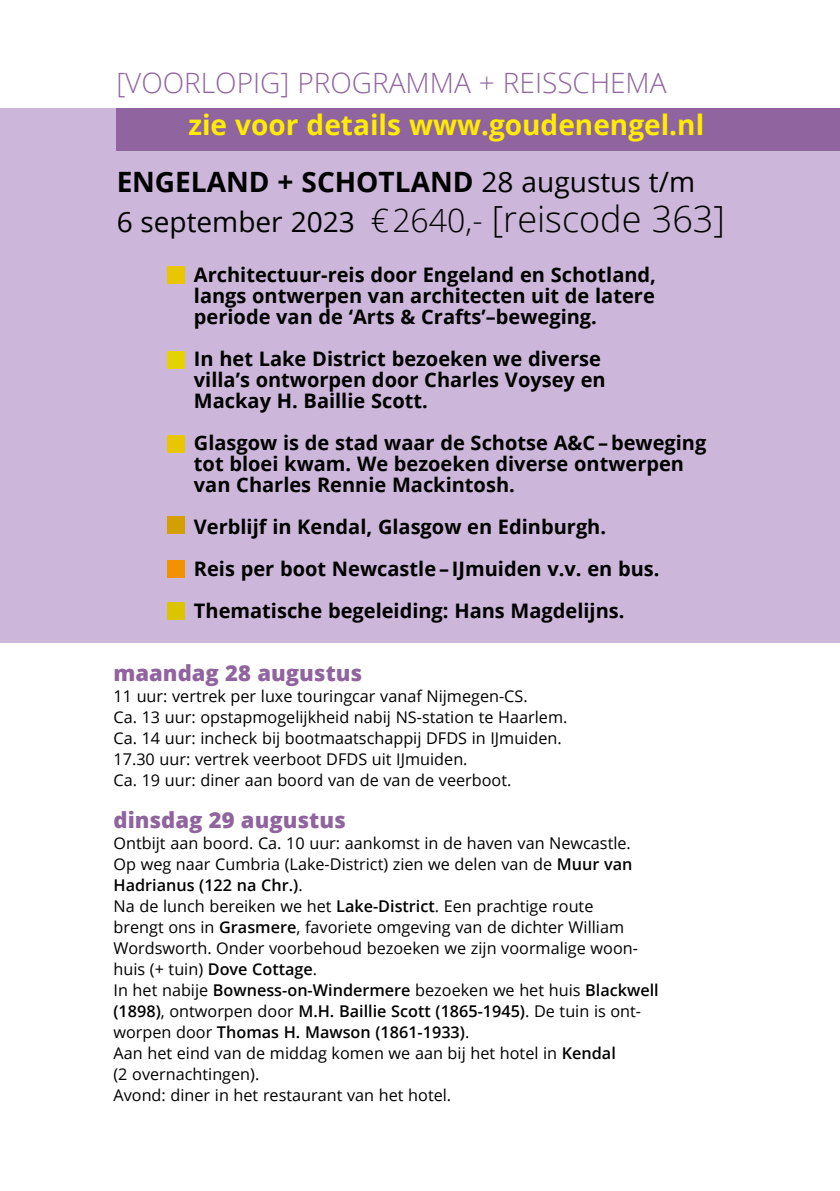
<style>
.page{position:relative;width:840px;height:1191px;background:#fff}
.page>*{position:absolute;margin:0;border:0;box-sizing:border-box;transform-origin:0 0}
.t1{font:700 28px/56.6px "Open Sans";color:#ffed00}
.t2{font:28px "Open Sans";color:#000}
.t3{font:300 28px "Open Sans";color:#90649f}
.t4{font:800 22px "Open Sans";color:#90649f}
.t5{font:700 20px/21px "Open Sans";color:#000}
.t6{font:16.2px/21px "Open Sans";color:#000}
.s1{color:#000}
.s2{font-weight:400;color:#000}
.s3{font-weight:300;font-size:32px}
.s4{font-weight:300;font-size:36px}
.s5{font-weight:600}
</style>
<div class="page">
<div style="left:0;top:108px;width:839px;height:534px;background:#ccb6d9"></div>
<div style="left:116px;top:108px;width:723px;height:42px;background:#90649f"></div>
<div style="left:167px;top:517px;width:17px;height:17px;background:#d49f00"></div>
<div style="left:167px;top:351px;width:17px;height:18px;background:#e5d300"></div>
<div style="left:167px;top:435px;width:17px;height:17px;background:#eac600"></div>
<div style="left:167px;top:560px;width:17px;height:17px;background:#f39200"></div>
<div style="left:167px;top:602px;width:17px;height:17px;background:#dbc500"></div>
<div style="left:167px;top:266px;width:17px;height:17px;background:#eac600"></div>
<h1 class="t3" style="left:116px;top:64px;width:551px">[VOORLOPIG] PROGRAMMA + REISSCHEMA</h1>
<h1 class="t1" style="left:116px;top:96px;width:589px;text-indent:72px">zie voor details www.goudenengel.nl<br><span class="s1">ENGELAND + SCHOTLAND</span> <span class="s2">28 augustus t/m</span></h1>
<h1 class="t2" style="left:116px;top:202px;width:610px">6 september 2023 <span class="s3">€2640,-</span> <span class="s4">[reiscode 363]</span></h1>
<p class="t5" style="left:194px;top:264px;width:463px;text-align:justify">Architectuur-reis door Engeland en Schotland, langs ontwerpen van architecten uit de latere periode van de ‘Arts &amp; Crafts’–beweging.</p>
<p class="t5" style="left:194px;top:348px;width:413px">In het Lake District bezoeken we diverse villa’s ontworpen door Charles Voysey en<br>Mackay H. Baillie Scott.</p>
<p class="t5" style="left:194px;top:432px;width:513px">Glasgow is de stad waar de Schotse A&amp;C–beweging tot bloei kwam. We bezoeken diverse ontwerpen van Charles Rennie Mackintosh.</p>
<p class="t5" style="left:194px;top:505px;width:467px;line-height:42px">Verblijf in Kendal, Glasgow en Edinburgh.<br>Reis per boot Newcastle– IJmuiden v.v. en bus.<br>Thematische begeleiding: Hans Magdelijns.</p>
<h2 class="t4" style="left:113px;top:656px;width:250px">maandag 28 augustus</h2>
<p class="t6" style="left:113px;top:685px;width:455px">11 uur: vertrek per luxe touringcar vanaf Nijmegen-CS.<br>Ca. 13 uur: opstapmogelijkheid nabij NS-station te Haarlem.<br>Ca. 14 uur: incheck bij bootmaatschappij DFDS in IJmuiden.<br>17.30 uur: vertrek veerboot DFDS uit IJmuiden.<br>Ca. 19 uur: diner aan boord van de van de veerboot.</p>
<h2 class="t4" style="left:113px;top:803px;width:234px">dinsdag 29 augustus</h2>
<p class="t6" style="left:113px;top:832px;width:546px">Ontbijt aan boord. Ca. 10 uur: aankomst in de haven van Newcastle.<br>Op weg naar Cumbria (Lake-District) zien we delen van de <span class="s5">Muur van Hadrianus (122 na Chr.)</span>.<br>Na de lunch bereiken we het <span class="s5">Lake-District</span>. Een prachtige route<br>brengt ons in <span class="s5">Grasmere</span>, favoriete omgeving van de dichter William Wordsworth. Onder voorbehoud bezoeken we zijn voormalige woon&shy;huis (+ tuin) <span class="s5">Dove Cottage</span>.<br>In het nabije <span class="s5">Bowness-on-Windermere</span> bezoeken we het huis <span class="s5">Blackwell (1898)</span>, ontworpen door <span class="s5">M.H. Baillie Scott (1865-1945)</span>. De tuin is ont&shy;worpen door <span class="s5">Thomas H. Mawson (1861-1933)</span>.<br>Aan het eind van de middag komen we aan bij het hotel in <span class="s5">Kendal<br></span>(2 overnachtingen).<br>Avond: diner in het restaurant van het hotel.</p>
</div>
